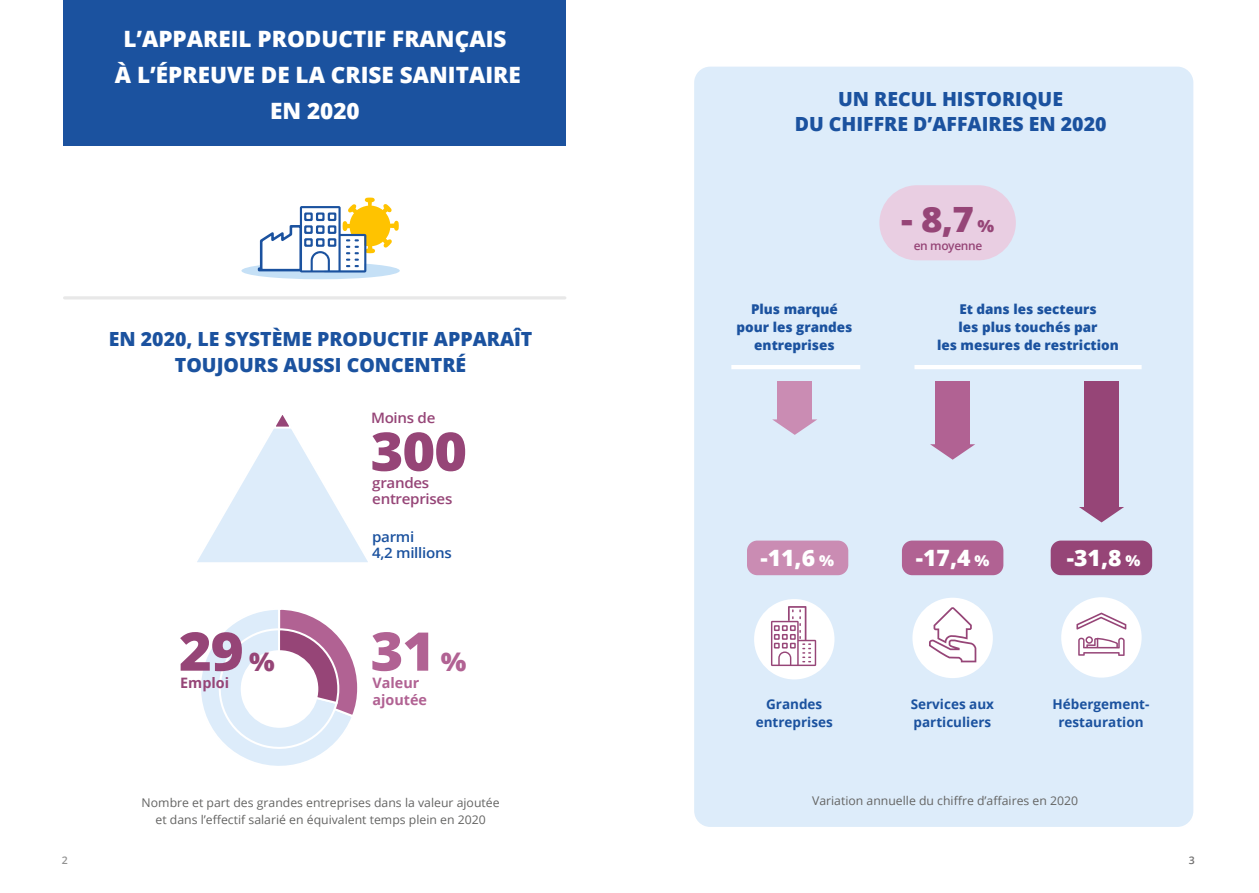
<style>
.page{position:relative;width:1259px;height:893px;background:#fff}
.page>*{position:absolute;margin:0;border:0;box-sizing:border-box;transform-origin:0 0}
.t1{font:800 53.4px "Open Sans";color:#964577;scale:1.05 1}
.t2{font:800 53.4px "Open Sans";color:#b16293;scale:1.05 1}
.t3{font:800 34.8px "Open Sans";color:#964577;scale:1.05 1}
.t4{font:800 22.5px/35.8px "Open Sans";color:#fff;text-align:center}
.t5{font:800 19.5px/25.5px "Open Sans";color:#1b529f;text-align:center}
.t6{font:600 14.4px/15.6px "Open Sans";letter-spacing:-.02em;color:#964577;scale:1.05 1}
.t7{font:600 14.4px/15.6px "Open Sans";letter-spacing:-.02em;color:#1b529f;scale:1.05 1}
.t8{font:700 14.4px/16.4px "Open Sans";color:#b16293}
.t9{font:700 14.4px "Open Sans";color:#964577}
.t10{font:800 13.5px/18px "Open Sans";color:#1b529f;text-align:center}
.t11{font:700 13.5px/18px "Open Sans";color:#1b529f;text-align:center}
.t12{font:12px/17px "Open Sans";color:#646463;text-align:center}
.t13{font:600 12px "Open Sans";letter-spacing:-.03em;color:#964577}
.t14{font:600 10.5px "Open Sans";color:#929292}
.t15{font:600 10.5px "Open Sans";color:#706f6f}
.s1{font-size:25.65px}
.s2{font-size:16.8px}
.s3{font-size:15px}
</style>
<div class="page">
<div style="left:63px;top:0;width:503px;height:145px;background:#1b529f"></div>
<div style="left:241px;top:262px;width:159px;height:17px;background:#c5e0f6;border-radius:50%"></div>
<svg style="left:197px;top:415px;width:171px;height:147px"></svg>
<hr style="left:65px;top:296px;width:500px;height:3px;background:#e8e8e8">
<svg style="left:201px;top:609px;width:157px;height:157px"></svg>
<div style="left:241px;top:650px;width:77px;height:78px;background:#fff;border-radius:50%"></div>
<svg style="left:256px;top:198px;width:143px;height:75px"></svg>
<div style="left:693px;top:66px;width:501px;height:762px;background:#ddecfa;border-radius:17px"></div>
<div style="left:777px;top:381px;width:35px;height:39px;background:#ca8cb3"></div>
<svg style="left:772px;top:419px;width:45px;height:16px"></svg>
<div style="left:879px;top:185px;width:137px;height:75px;background:#e9cee2;border-radius:38px"></div>
<div style="left:747px;top:541px;width:101px;height:34px;background:#ca8cb3;border-radius:10px"></div>
<div style="left:902px;top:541px;width:101px;height:34px;background:#b16293;border-radius:10px"></div>
<div style="left:1050px;top:541px;width:102px;height:34px;background:#964577;border-radius:10px"></div>
<div style="left:936px;top:381px;width:34px;height:64px;background:#b16293"></div>
<svg style="left:930px;top:444px;width:45px;height:16px"></svg>
<div style="left:1084px;top:381px;width:34px;height:127px;background:#964577"></div>
<svg style="left:1079px;top:507px;width:45px;height:15px"></svg>
<div style="left:754px;top:599px;width:80px;height:80px;background:#fff;border-radius:50%"></div>
<svg style="left:771px;top:606px;width:45px;height:60px"></svg>
<div style="left:912px;top:598px;width:81px;height:80px;background:#fff;border-radius:50%"></div>
<svg style="left:929px;top:607px;width:47px;height:55px"></svg>
<div style="left:1061px;top:597px;width:80px;height:81px;background:#fff;border-radius:50%"></div>
<svg style="left:1078px;top:636px;width:46px;height:20px"></svg>
<svg style="left:1076px;top:613px;width:50px;height:17px"></svg>
<hr style="left:731px;top:365px;width:129px;height:4px;background:#fff">
<hr style="left:914px;top:365px;width:227px;height:4px;background:#fff">
<h3 class="t4" style="left:115px;top:20px;width:407px">L’APPAREIL PRODUCTIF FRANÇAIS<br>À L’ÉPREUVE DE LA CRISE SANITAIRE<br>EN 2020</h3>
<h3 class="t5" style="left:109px;top:325px;width:425px">EN 2020, LE SYSTÈME PRODUCTIF APPARAÎT<br>TOUJOURS AUSSI CONCENTRÉ</h3>
<p class="t6" style="left:371px;top:410px;width:63px">Moins de</p>
<h1 class="t1" style="left:370px;top:411px;width:93px">300</h1>
<p class="t6" style="left:372px;top:475px;width:78px">grandes entreprises</p>
<p class="t7" style="left:372px;top:529px;width:77px">parmi<br>4,2 millions</p>
<h1 class="t1" style="left:179px;top:611px;width:93px">29 <span class="s1">%</span></h1>
<h1 class="t2" style="left:370px;top:611px;width:93px">31 <span class="s1">%</span></h1>
<p class="t9" style="left:180px;top:673px;width:50px">Emploi</p>
<p class="t8" style="left:372px;top:674px;width:56px">Valeur ajoutée</p>
<p class="t12" style="left:142px;top:794px;width:359px">Nombre et part des grandes entreprises dans la valeur ajoutée et dans l’effectif salarié en équivalent temps plein en 2020</p>
<h3 class="t5" style="left:794px;top:85px;width:313px">UN RECUL HISTORIQUE<br>DU CHIFFRE D’AFFAIRES EN 2020</h3>
<p class="t10" style="left:736px;top:300px;width:117px">Plus marqué pour les grandes entreprises</p>
<h2 class="t3" style="left:901px;top:193px;width:90px">- 8,7 <span class="s2">%</span></h2>
<p class="t13" style="left:913px;top:238px;width:70px">en moyenne</p>
<p class="t10" style="left:937px;top:299px;width:183px">Et dans les secteurs<br>les plus touchés par<br>les mesures de restriction</p>
<h3 class="t4" style="left:760px;top:538px;width:75px">-11,6 <span class="s3">%</span></h3>
<h3 class="t4" style="left:916px;top:538px;width:75px">-17,4 <span class="s3">%</span></h3>
<h3 class="t4" style="left:1067px;top:538px;width:75px">-31,8 <span class="s3">%</span></h3>
<p class="t11" style="left:756px;top:695px;width:79px">Grandes entreprises</p>
<p class="t11" style="left:1052px;top:695px;width:98px">Hébergement&shy;restauration</p>
<p class="t11" style="left:910px;top:695px;width:85px;text-align:left">Services aux particuliers</p>
<p class="t12" style="left:812px;top:792px;width:267px">Variation annuelle du chiffre d’affaires en 2020</p>
<p class="t14" style="left:62px;top:853px;width:7px">2</p>
<p class="t15" style="left:1188px;top:853px;width:7px">3</p>
</div>
